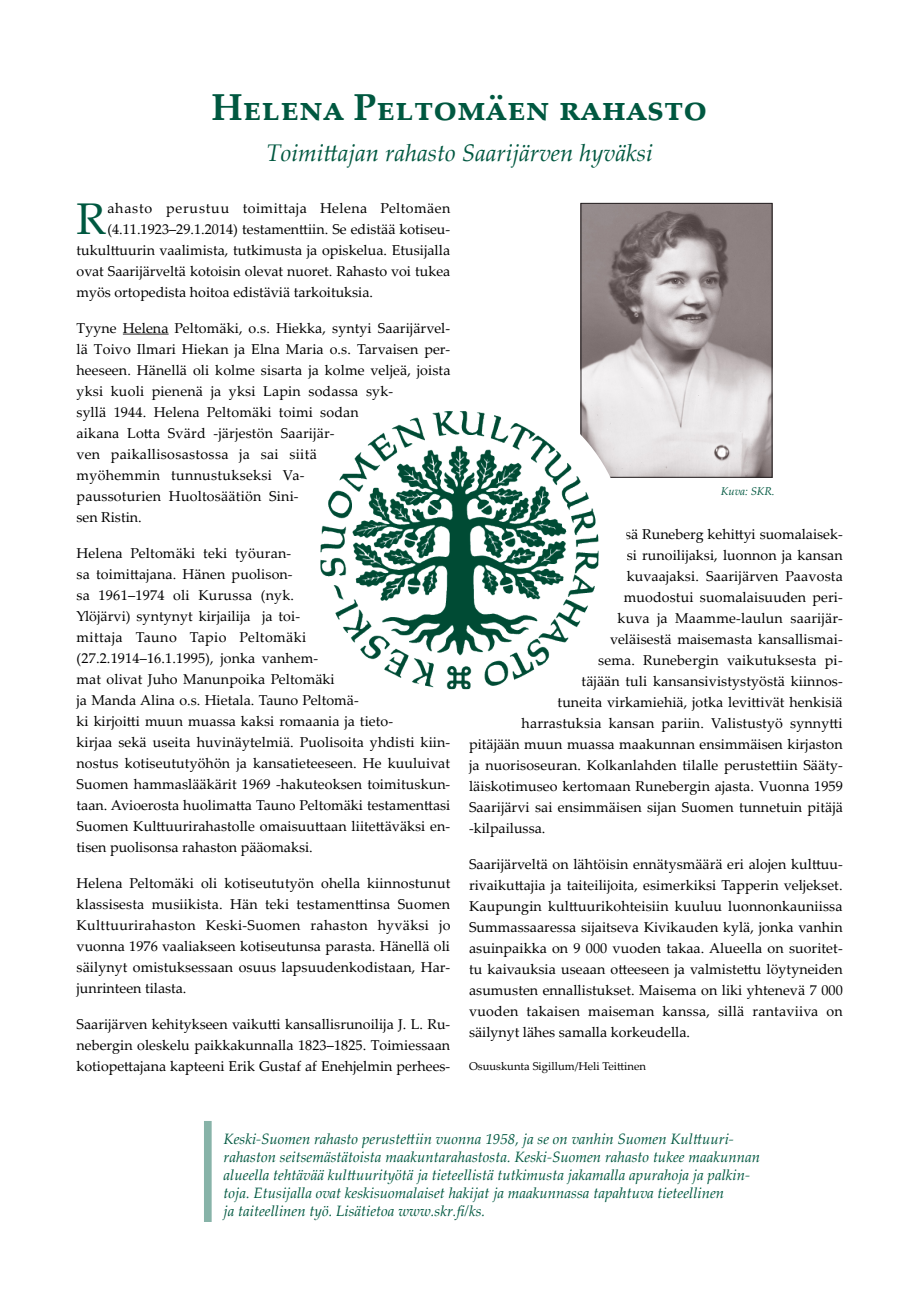
<style>
.page{position:relative;width:919px;height:1289px;background:#fff}
.page>*{position:absolute;margin:0;border:0;box-sizing:border-box;transform-origin:0 0}
.Leipäteksti{font:44.4px "Palatino Linotype";color:#005840}
.Pääotsikko{font:700 37.5px "Palatino Linotype";color:#005840}
.Alaotsikko{font:italic 24px "Palatino Linotype";color:#005840}
.Alateksti{font:italic 15px/18px "Palatino Linotype";color:#005840}
.Leipäteksti-2{font:14.25px/21px "Palatino Linotype";letter-spacing:.005em;color:#000;text-align:justify}
.Leipäteksti-3{font:14.25px "Palatino Linotype";letter-spacing:.03em;color:#000}
.Leipäteksti-4{font:11.25px "Palatino Linotype";color:#000}
.Kuvateksti{font:italic 11.25px "Palatino Linotype";color:#005840}
</style>
<div class="page">
<img style="left:582px;top:205px;width:188px;height:270px">
<div style="left:580px;top:203px;width:192px;height:274px;border:1px solid #231f20"></div>
<div style="left:204px;top:1120px;width:8px;height:101px;background:#87b3a8;border:2px solid #87b3a8"></div>
<hr style="left:123px;top:334px;width:46px;height:1px;background:#231f20">
<div style="left:292px;top:383px;width:335px;height:335px;background:#fff;border-radius:50%"></div>
<img style="left:320px;top:411px;width:278px;height:278px">
<p class="Pääotsikko" style="left:211px;top:81px;width:497px">Helena Peltomäen rahasto</p>
<p class="Alaotsikko" style="left:266px;top:136px;width:388px">Toimittajan rahasto Saarijärven hyväksi</p>
<p class="Leipäteksti" style="left:77px;top:187px;width:31px">R</p>
<p class="Leipäteksti-3" style="left:107px;top:198px;width:344px">ahasto perustuu toimittaja Helena Peltomäen</p>
<p class="Leipäteksti-2" style="left:107px;top:218px;width:344px">(4.11.1923–29.1.2014) testamenttiin. Se edistää kotiseu-</p>
<p class="Leipäteksti-2" style="left:77px;top:239px;width:375px">tukulttuurin vaalimista, tutkimusta ja opiskelua. Etusijalla</p>
<p class="Leipäteksti-2" style="left:77px;top:260px;width:375px">ovat Saarijärveltä kotoisin olevat nuoret. Rahasto voi tukea</p>
<p class="Leipäteksti-2" style="left:77px;top:281px;width:298px">myös ortopedista hoitoa edistäviä tarkoituksia.</p>
<p class="Leipäteksti-2" style="left:77px;top:317px;width:375px;text-align:left">Tyyne Helena Peltomäki, o.s. Hiekka, syntyi Saarijärvel&shy;lä Toivo Ilmari Hiekan ja Elna Maria o.s. Tarvaisen per&shy;heeseen. Hänellä oli kolme sisarta ja kolme veljeä, joista yksi kuoli pienenä ja yksi Lapin sodassa syk-<br>syllä 1944. Helena Peltomäki toimi sodan<br>aikana Lotta Svärd -järjestön Saarijär-<br>ven paikallisosastossa ja sai siitä<br>myöhemmin tunnustukseksi Va-<br>paussoturien Huoltosäätiön Sini-<br>sen Ristin.</p>
<p class="Leipäteksti-2" style="left:77px;top:542px;width:375px;text-align:left">Helena Peltomäki teki työuran-<br>sa toimittajana. Hänen puolison-<br>sa 1961–1974 oli Kurussa (nyk.<br>Ylöjärvi) syntynyt kirjailija ja toi-<br>mittaja Tauno Tapio Peltomäki<br>(27.2.1914–16.1.1995), jonka vanhem-<br>mat olivat Juho Manunpoika Peltomäki<br>ja Manda Alina o.s. Hietala. Tauno Peltomä-<br>ki kirjoitti muun muassa kaksi romaania ja tieto-<br>kirjaa sekä useita huvinäytelmiä. Puolisoita yhdisti kiin&shy;nostus kotiseututyöhön ja kansatieteeseen. He kuuluivat Suomen hammaslääkärit 1969 -hakuteoksen toimituskun&shy;taan. Avioerosta huolimatta Tauno Peltomäki testamenttasi Suomen Kulttuurirahastolle omaisuuttaan liitettäväksi en&shy;tisen puolisonsa rahaston pääomaksi.</p>
<p class="Leipäteksti-2" style="left:77px;top:872px;width:375px">Helena Peltomäki oli kotiseututyön ohella kiinnostunut klassisesta musiikista. Hän teki testamenttinsa Suomen Kulttuurirahaston Keski-Suomen rahaston hyväksi jo vuonna 1976 vaaliakseen kotiseutunsa parasta. Hänellä oli säilynyt omistuksessaan osuus lapsuudenkodistaan, Har&shy;junrinteen tilasta.</p>
<p class="Leipäteksti-2" style="left:77px;top:1013px;width:375px">Saarijärven kehitykseen vaikutti kansallisrunoilija J. L. Ru&shy;nebergin oleskelu paikkakunnalla 1823–1825. Toimiessaan kotiopettajana kapteeni Erik Gustaf af Enehjelmin perhees-</p>
<p class="Kuvateksti" style="left:721px;top:483px;width:55px">Kuva: SKR.</p>
<p class="Leipäteksti-2" style="left:625px;top:523px;width:219px">sä Runeberg kehittyi suomalaisek-</p>
<p class="Leipäteksti-2" style="left:626px;top:544px;width:217px">si runoilijaksi, luonnon ja kansan</p>
<p class="Leipäteksti-2" style="left:626px;top:565px;width:218px">kuvaajaksi. Saarijärven Paavosta</p>
<p class="Leipäteksti-2" style="left:623px;top:586px;width:220px">muodostui suomalaisuuden peri-</p>
<p class="Leipäteksti-2" style="left:617px;top:607px;width:226px">kuva ja Maamme-laulun saarijär-</p>
<p class="Leipäteksti-2" style="left:610px;top:628px;width:234px">veläisestä maisemasta kansallismai-</p>
<p class="Leipäteksti-2" style="left:598px;top:649px;width:246px">sema. Runebergin vaikutuksesta pi-</p>
<p class="Leipäteksti-2" style="left:581px;top:670px;width:262px">täjään tuli kansansivistystyöstä kiinnos-</p>
<p class="Leipäteksti-2" style="left:557px;top:691px;width:286px">tuneita virkamiehiä, jotka levittivät henkisiä</p>
<p class="Leipäteksti-2" style="left:521px;top:712px;width:322px">harrastuksia kansan pariin. Valistustyö synnytti</p>
<p class="Leipäteksti-2" style="left:469px;top:733px;width:375px">pitäjään muun muassa maakunnan ensimmäisen kirjaston</p>
<p class="Leipäteksti-2" style="left:469px;top:754px;width:375px">ja nuorisoseuran. Kolkanlahden tilalle perustettiin Sääty-</p>
<p class="Leipäteksti-2" style="left:469px;top:775px;width:375px">läiskotimuseo kertomaan Runebergin ajasta. Vuonna 1959</p>
<p class="Leipäteksti-2" style="left:469px;top:796px;width:375px">Saarijärvi sai ensimmäisen sijan Suomen tunnetuin pitäjä</p>
<p class="Leipäteksti-2" style="left:469px;top:817px;width:78px">‑kilpailussa.</p>
<p class="Leipäteksti-2" style="left:469px;top:853px;width:375px">Saarijärveltä on lähtöisin ennätysmäärä eri alojen kulttuu&shy;rivaikuttajia ja taiteilijoita, esimerkiksi Tapperin veljekset.<br>Kaupungin kulttuurikohteisiin kuuluu luonnonkauniissa Summassaaressa sijaitseva Kivikauden kylä, jonka vanhin asuinpaikka on 9 000 vuoden takaa. Alueella on suoritet&shy;tu kaivauksia useaan otteeseen ja valmistettu löytyneiden asumusten ennallistukset. Maisema on liki yhtenevä 7 000 vuoden takaisen maiseman kanssa, sillä rantaviiva on säilynyt lähes samalla korkeudella.</p>
<p class="Leipäteksti-4" style="left:469px;top:1058px;width:178px">Osuuskunta Sigillum/Heli Teittinen</p>
<p class="Alateksti" style="left:224px;top:1129px;width:538px">Keski-Suomen rahasto perustettiin vuonna 1958, ja se on vanhin Suomen Kulttuuri&shy;rahaston seitsemästätoista maakuntarahastosta. Keski-Suomen rahasto tukee maakunnan alueella tehtävää kulttuurityötä ja tieteellistä tutkimusta jakamalla apurahoja ja palkin&shy;toja. Etusijalla ovat keskisuomalaiset hakijat ja maakunnassa tapahtuva tieteellinen<br>ja taiteellinen työ. Lisätietoa www.skr.fi/ks.</p>
</div>
